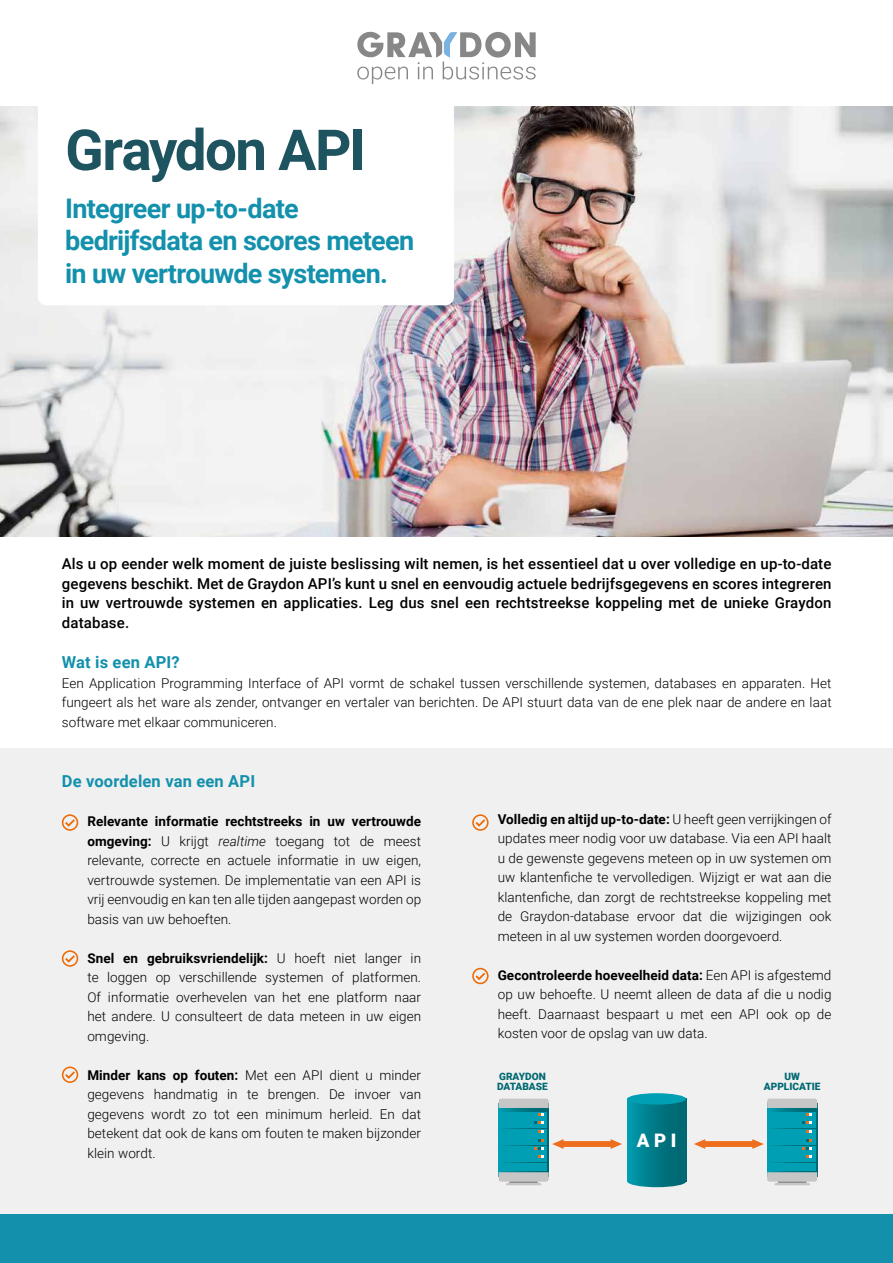
<style>
.page{position:relative;width:893px;height:1263px;background:#fff}
.page>*{position:absolute;margin:0;border:0;box-sizing:border-box;transform-origin:0 0}
.t1{font:700 56.55px "Roboto";letter-spacing:-.03em;color:#1d5460}
.t2{font:700 27px/32.4px "Roboto";letter-spacing:-.025em;color:#1290ac}
.t3{font:900 18.6px "Roboto";color:#fff}
.t4{font:700 16.5px "Roboto";letter-spacing:.01em;color:#1290ac}
.t5{font:500 15px/19.5px "Roboto";letter-spacing:.01em;color:#000;text-align:justify}
.t6{font:300 13.5px/19.5px "Roboto";letter-spacing:.005em;color:#000;text-align:justify}
.t7{font:900 10.05px/10.1px "Roboto";color:#006872}
.s1{font-weight:700}
.s2{font-style:italic}
</style>
<div class="page">
<div style="left:0;top:748px;width:893px;height:473px;background:#f0f0f0"></div>
<img style="left:0;top:106px;width:893px;height:430px">
<div style="left:38px;top:95px;width:416px;height:210px;background:#fff;border-radius:9px"></div>
<div style="left:0;top:1214px;width:893px;height:49px;background:#1290ac"></div>
<svg style="left:357px;top:31px;width:179px;height:53px"></svg>
<svg style="left:62px;top:814px;width:16px;height:17px"></svg>
<svg style="left:472px;top:814px;width:17px;height:17px"></svg>
<svg style="left:472px;top:968px;width:17px;height:16px"></svg>
<svg style="left:62px;top:950px;width:16px;height:17px"></svg>
<svg style="left:62px;top:1066px;width:16px;height:17px"></svg>
<svg style="left:499px;top:1108px;width:50px;height:62px"></svg>
<div style="left:501px;top:1163px;width:46px;height:7px;background:#009fb4"></div>
<div style="left:501px;top:1155px;width:46px;height:7px;background:#009fb4"></div>
<div style="left:501px;top:1146px;width:46px;height:7px;background:#009fb4"></div>
<div style="left:501px;top:1138px;width:46px;height:7px;background:#009fb4"></div>
<div style="left:501px;top:1129px;width:46px;height:7px;background:#009fb4"></div>
<div style="left:501px;top:1121px;width:46px;height:7px;background:#009fb4"></div>
<div style="left:501px;top:1112px;width:46px;height:7px;background:#009fb4"></div>
<svg style="left:499px;top:1098px;width:50px;height:10px"></svg>
<svg style="left:499px;top:1170px;width:50px;height:15px"></svg>
<svg style="left:534px;top:1114px;width:9px;height:9px"></svg>
<svg style="left:534px;top:1147px;width:9px;height:2px"></svg>
<svg style="left:767px;top:1108px;width:50px;height:62px"></svg>
<div style="left:769px;top:1163px;width:46px;height:7px;background:#009fb4"></div>
<div style="left:769px;top:1155px;width:46px;height:7px;background:#009fb4"></div>
<div style="left:769px;top:1146px;width:46px;height:7px;background:#009fb4"></div>
<div style="left:769px;top:1138px;width:46px;height:7px;background:#009fb4"></div>
<div style="left:769px;top:1129px;width:46px;height:7px;background:#009fb4"></div>
<div style="left:769px;top:1121px;width:46px;height:7px;background:#009fb4"></div>
<div style="left:769px;top:1112px;width:46px;height:7px;background:#009fb4"></div>
<svg style="left:767px;top:1098px;width:50px;height:10px"></svg>
<svg style="left:767px;top:1170px;width:50px;height:15px"></svg>
<svg style="left:803px;top:1114px;width:9px;height:9px"></svg>
<svg style="left:803px;top:1147px;width:9px;height:2px"></svg>
<svg style="left:552px;top:1139px;width:70px;height:10px"></svg>
<svg style="left:694px;top:1139px;width:70px;height:10px"></svg>
<svg style="left:627px;top:1181px;width:59px;height:6px"></svg>
<div style="left:627px;top:1099px;width:59px;height:82px;background:linear-gradient(to right,#0097aa,#006068)"></div>
<div style="left:627px;top:1093px;width:59px;height:11px;background:#009fb4;border-radius:50%"></div>
<h1 class="t1" style="left:65px;top:110px;width:302px">Graydon API</h1>
<h2 class="t2" style="left:65px;top:191px;width:351px">Integreer up-to-date bedrijfsdata en scores meteen in uw vertrouwde systemen.</h2>
<p class="t5" style="left:62px;top:554px;width:771px">Als u op eender welk moment de juiste beslissing wilt nemen, is het essentieel dat u over volledige en up-to-date gegevens beschikt. Met de Graydon API’s kunt u snel en eenvoudig actuele bedrijfsgegevens en scores integreren in uw vertrouwde systemen en applicaties. Leg dus snel een rechtstreekse koppeling met de unieke Graydon database.</p>
<p class="t4" style="left:62px;top:651px;width:119px">Wat is een API?</p>
<p class="t6" style="left:62px;top:673px;width:771px">Een Application Programming Interface of API vormt de schakel tussen verschillende systemen, databases en apparaten. Het fungeert als het ware als zender, ontvanger en vertaler van berichten. De API stuurt data van de ene plek naar de andere en laat software met elkaar communiceren.</p>
<p class="t4" style="left:62px;top:770px;width:195px">De voordelen van een API</p>
<p class="t6" style="left:87px;top:811px;width:335px"><span class="s1">Relevante informatie rechtstreeks in uw vertrouwde omgeving:</span> U krijgt <span class="s2">realtime</span> toegang tot de meest relevante, correcte en actuele informatie in uw eigen, vertrouwde systemen. De implementatie van een API is vrij eenvoudig en kan ten alle tijden aangepast worden op basis van uw behoeften.</p>
<p class="t6" style="left:87px;top:948px;width:335px"><span class="s1">Snel en gebruiksvriendelijk:</span> U hoeft niet langer in te loggen op verschillende systemen of platformen.<br>Of informatie overhevelen van het ene platform naar het andere. U consulteert de data meteen in uw eigen omgeving.</p>
<p class="t6" style="left:87px;top:1065px;width:335px"><span class="s1">Minder kans op fouten:</span> Met een API dient u minder gegevens handmatig in te brengen. De invoer van gegevens wordt zo tot een minimum herleid. En dat betekent dat ook de kans om fouten te maken bijzonder klein wordt.</p>
<p class="t6" style="left:498px;top:809px;width:335px"><span class="s1">Volledig en altijd up-to-date:</span> U heeft geen verrijkingen of updates meer nodig voor uw database. Via een API haalt u de gewenste gegevens meteen op in uw systemen om uw klantenfiche te vervolledigen. Wijzigt er wat aan die klantenfiche, dan zorgt de rechtstreekse koppeling met de Graydon-database ervoor dat die wijzigingen ook meteen in al uw systemen worden doorgevoerd.</p>
<p class="t6" style="left:498px;top:965px;width:335px"><span class="s1">Gecontroleerde hoeveelheid data:</span> Een API is afgestemd op uw behoefte. U neemt alleen de data af die u nodig heeft. Daarnaast bespaart u met een API ook op de kosten voor de opslag van uw data.</p>
<p class="t7" style="left:497px;top:1071px;width:52px">GRAYDON<br>DATABASE</p>
<p class="t7" style="left:764px;top:1071px;width:58px;text-align:center">UW<br>APPLICATIE</p>
<h3 class="t3" style="left:637px;top:1127px;width:41px">A P I</h3>
</div>
